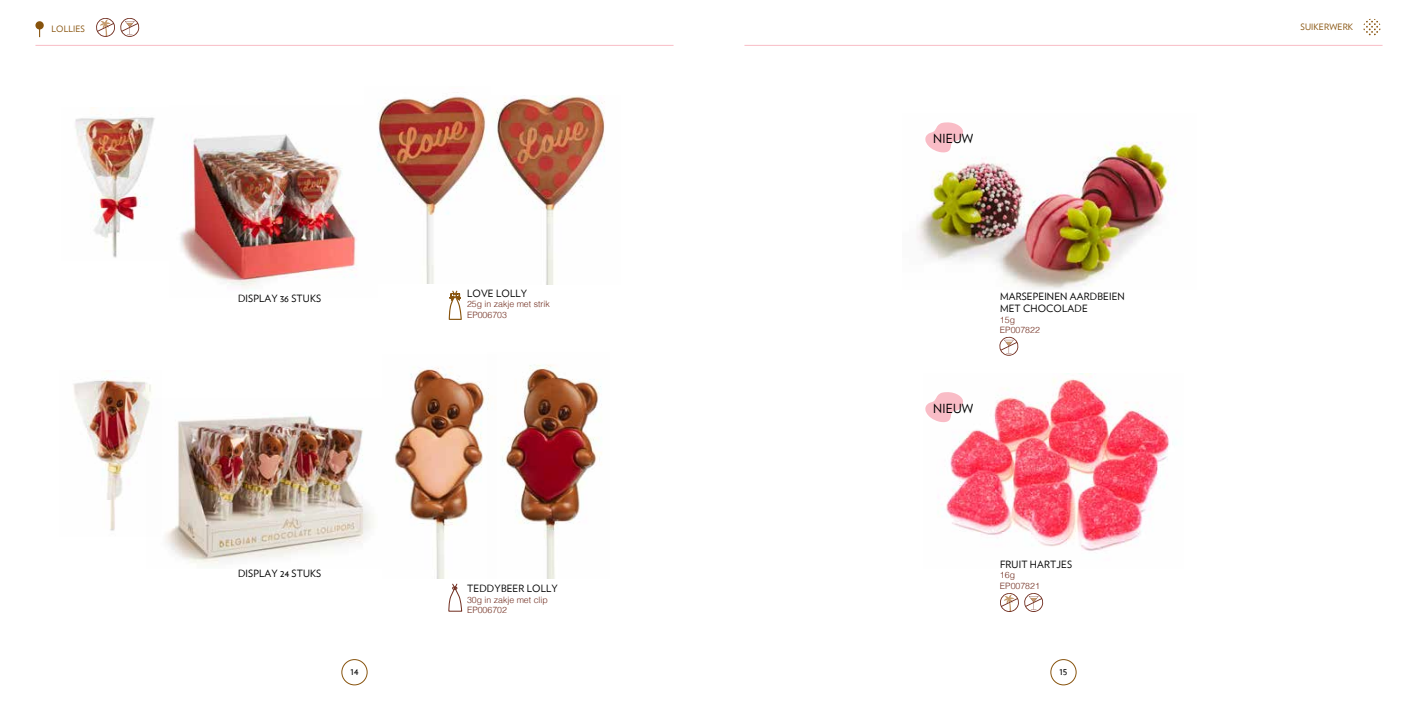
<style>
.page{position:relative;width:1418px;height:709px;background:#fff}
.page>*{position:absolute;margin:0;border:0;box-sizing:border-box;transform-origin:0 0}
.t1{font:12.5px "Verlag";letter-spacing:.01em;color:#000}
.t2{font:10px/12px "Verlag";letter-spacing:.015em;color:#000}
.t3{font:300 8.75px/10.5px "Helvetica";color:#6f2b1d}
.t4{font:8.75px "Verlag";letter-spacing:.015em;color:#87530d}
</style>
<div class="page">
<div style="left:341px;top:659px;width:26px;height:26px;border:1px solid #87530d;border-radius:50%"></div>
<hr style="left:35px;top:45px;width:638px;height:1px;background:#f9bcc6">
<hr style="left:744px;top:45px;width:638px;height:1px;background:#f9bcc6">
<div style="left:1050px;top:659px;width:26px;height:26px;border:1px solid #87530d;border-radius:50%"></div>
<svg style="left:1000px;top:593px;width:43px;height:19px"></svg>
<svg style="left:999px;top:336px;width:19px;height:20px"></svg>
<svg style="left:96px;top:18px;width:43px;height:19px"></svg>
<div style="left:35px;top:21px;width:9px;height:8px;background:#87530d;border-radius:4px"></div>
<img style="left:180px;top:134px;width:177px;height:153px">
<img style="left:502px;top:364px;width:100px;height:214px">
<img style="left:395px;top:367px;width:93px;height:211px">
<img style="left:378px;top:92px;width:109px;height:191px">
<img style="left:494px;top:95px;width:111px;height:190px">
<img style="left:165px;top:413px;width:209px;height:152px">
<img style="left:73px;top:378px;width:78px;height:153px">
<img style="left:942px;top:373px;width:234px;height:178px">
<img style="left:917px;top:142px;width:259px;height:147px">
<img style="left:75px;top:117px;width:80px;height:141px">
<svg style="left:923px;top:122px;width:40px;height:31px"></svg>
<svg style="left:925px;top:390px;width:38px;height:32px"></svg>
<svg style="left:1363px;top:19px;width:17px;height:16px"></svg>
<svg style="left:448px;top:583px;width:14px;height:29px"></svg>
<svg style="left:448px;top:290px;width:14px;height:30px"></svg>
<p class="t4" style="left:51px;top:22px;width:35px">LOLLIES</p>
<p class="t2" style="left:238px;top:292px;width:85px">DISPLAY 36 STUKS</p>
<p class="t2" style="left:467px;top:287px;width:62px">LOVE LOLLY</p>
<p class="t3" style="left:467px;top:299px;width:84px">25g in zakje met strik<br>EP006703</p>
<p class="t1" style="left:933px;top:129px;width:42px">NIEUW</p>
<p class="t2" style="left:1000px;top:290px;width:126px">MARSEPEINEN AARDBEIEN<br>MET CHOCOLADE</p>
<p class="t3" style="left:999px;top:314px;width:41px">15g<br>EP007822</p>
<p class="t1" style="left:933px;top:399px;width:42px">NIEUW</p>
<p class="t2" style="left:238px;top:567px;width:85px">DISPLAY 24 STUKS</p>
<p class="t2" style="left:467px;top:582px;width:92px">TEDDYBEER LOLLY</p>
<p class="t3" style="left:467px;top:594px;width:82px">30g in zakje met clip<br>EP006702</p>
<p class="t2" style="left:1000px;top:557px;width:74px">FRUIT HARTJES</p>
<p class="t3" style="left:999px;top:570px;width:41px">16g<br>EP007821</p>
<p class="t2" style="left:350px;top:665px;width:10px">14</p>
<p class="t2" style="left:1059px;top:665px;width:9px">15</p>
<p class="t4" style="left:1300px;top:20px;width:54px">SUIKERWERK</p>
</div>
